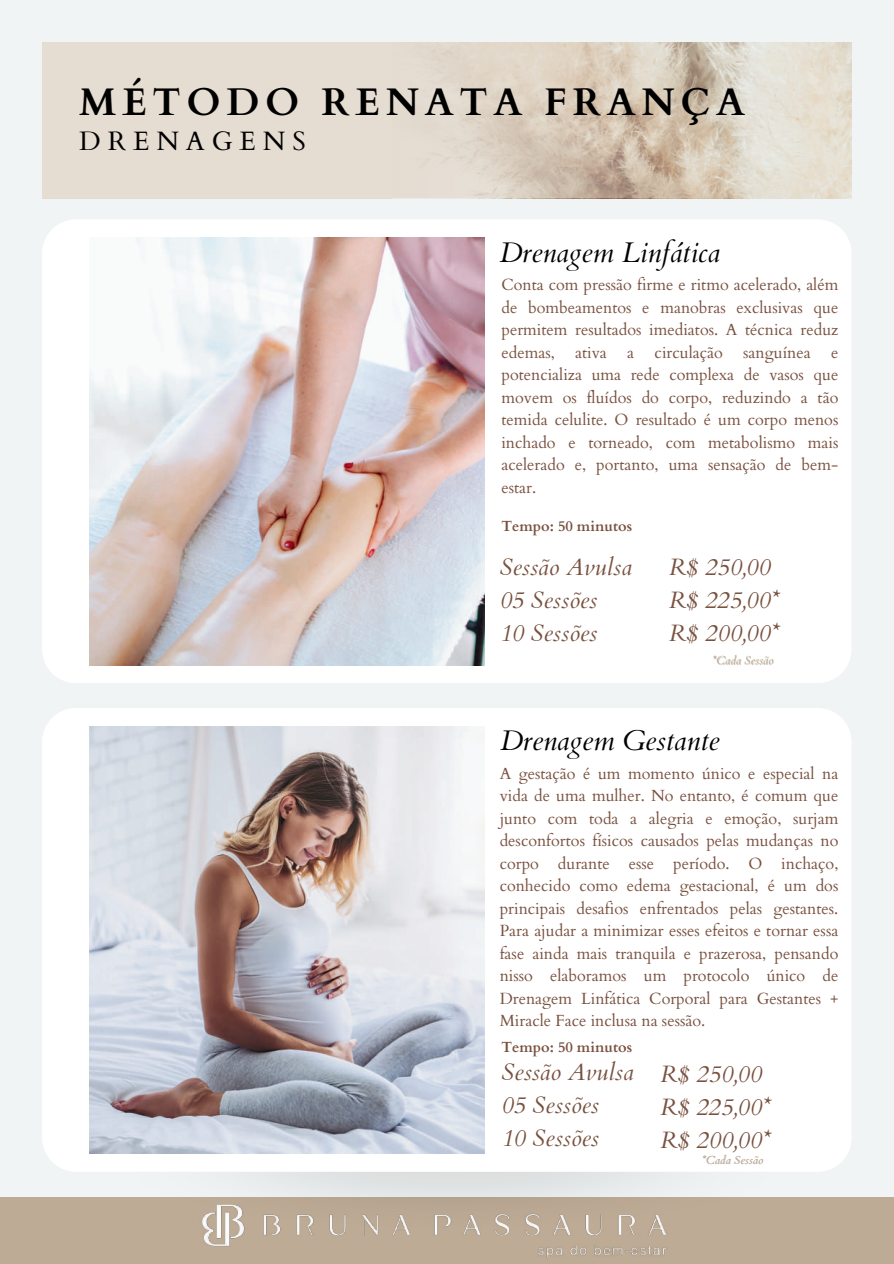
<style>
.page{position:relative;width:894px;height:1264px;background:#fff}
.page>*{position:absolute;margin:0;border:0;box-sizing:border-box;transform-origin:0 0}
.t1{font:700 38.55px "Cardo";letter-spacing:.15em;color:#000}
.t2{font:italic 28.35px "Cardo";color:#000}
.t3{font:26.55px "Cardo";letter-spacing:.26em;color:#000}
.t4{font:italic 23.7px/33px "Cardo";color:#79513f}
.t5{font:16.2px/22.5px "Cardo";color:#79513f;text-align:justify}
.t6{font:700 14.7px "Cardo";color:#79513f}
.t7{font:italic 11.55px "Cardo";color:rgb(121 81 63/.4)}
</style>
<div class="page">
<div style="left:0;top:0;width:893px;height:1263px;background:#f1f4f4"></div>
<img style="left:823px;top:42px;width:28px;height:156px">
<svg style="left:392px;top:42px;width:431px;height:156px"></svg>
<div style="left:42px;top:42px;width:350px;height:156px;background:#e5dcd2"></div>
<div style="left:0;top:1197px;width:893px;height:66px;background:#bdab96"></div>
<img style="left:208px;top:1244px;width:459px;height:14px">
<div style="left:42px;top:220px;width:809px;height:463px;background:#fff"></div>
<img style="left:89px;top:237px;width:395px;height:428px">
<img style="left:103px;top:1171px;width:715px;height:73px">
<div style="left:42px;top:708px;width:809px;height:463px;background:#fff"></div>
<img style="left:89px;top:726px;width:395px;height:427px">
<h1 class="t1" style="left:79px;top:71px;width:667px">MÉTODO RENATA FRANÇA</h1>
<h3 class="t3" style="left:79px;top:120px;width:228px">DRENAGENS</h3>
<h2 class="t2" style="left:499px;top:236px;width:222px">Drenagem Linfática</h2>
<p class="t5" style="left:501px;top:273px;width:338px">Conta com pressão firme e ritmo acelerado, além de bombeamentos e manobras exclusivas que permitem resultados imediatos. A técnica reduz edemas,</p>
<p class="t5" style="left:575px;top:340px;width:33px">ativa</p>
<p class="t5" style="left:627px;top:340px;width:8px">a</p>
<p class="t5" style="left:654px;top:340px;width:70px">circulação</p>
<p class="t5" style="left:743px;top:340px;width:69px">sanguínea</p>
<p class="t5" style="left:501px;top:340px;width:338px;text-indent:329px">e potencializa uma rede complexa de vasos que movem os fluídos do corpo, reduzindo a tão temida celulite. O resultado é um corpo menos inchado e torneado, com metabolismo mais acelerado e, portanto, uma sensação de bem&shy;estar.</p>
<p class="t6" style="left:501px;top:514px;width:132px">Tempo: 50 minutos</p>
<h3 class="t4" style="left:499px;top:550px;width:134px">Sessão Avulsa<br>05 Sessões<br>10 Sessões</h3>
<h3 class="t4" style="left:669px;top:550px;width:112px">R$ 250,00<br>R$ 225,00*<br>R$ 200,00*</h3>
<p class="t7" style="left:712px;top:654px;width:63px">*Cada Sessão</p>
<h2 class="t2" style="left:500px;top:723px;width:220px">Drenagem Gestante</h2>
<p class="t5" style="left:499px;top:761px;width:340px">A gestação é um momento único e especial na vida de uma mulher. No entanto, é comum que junto com toda a alegria e emoção, surjam desconfortos físicos causados pelas mudanças no corpo durante esse período. O inchaço, conhecido como edema gestacional, é um dos principais desafios enfrentados pelas gestantes.<br>Para ajudar a minimizar esses efeitos e tornar essa fase ainda mais tranquila e prazerosa, pensando nisso elaboramos um protocolo único de Drenagem Linfática Corporal para Gestantes + Miracle Face inclusa na sessão.</p>
<p class="t6" style="left:501px;top:1035px;width:132px">Tempo: 50 minutos</p>
<h3 class="t4" style="left:501px;top:1055px;width:134px">Sessão Avulsa<br>05 Sessões<br>10 Sessões</h3>
<h3 class="t4" style="left:660px;top:1057px;width:112px">R$ 250,00<br>R$ 225,00*<br>R$ 200,00*</h3>
<p class="t7" style="left:702px;top:1153px;width:63px">*Cada Sessão</p>
</div>
